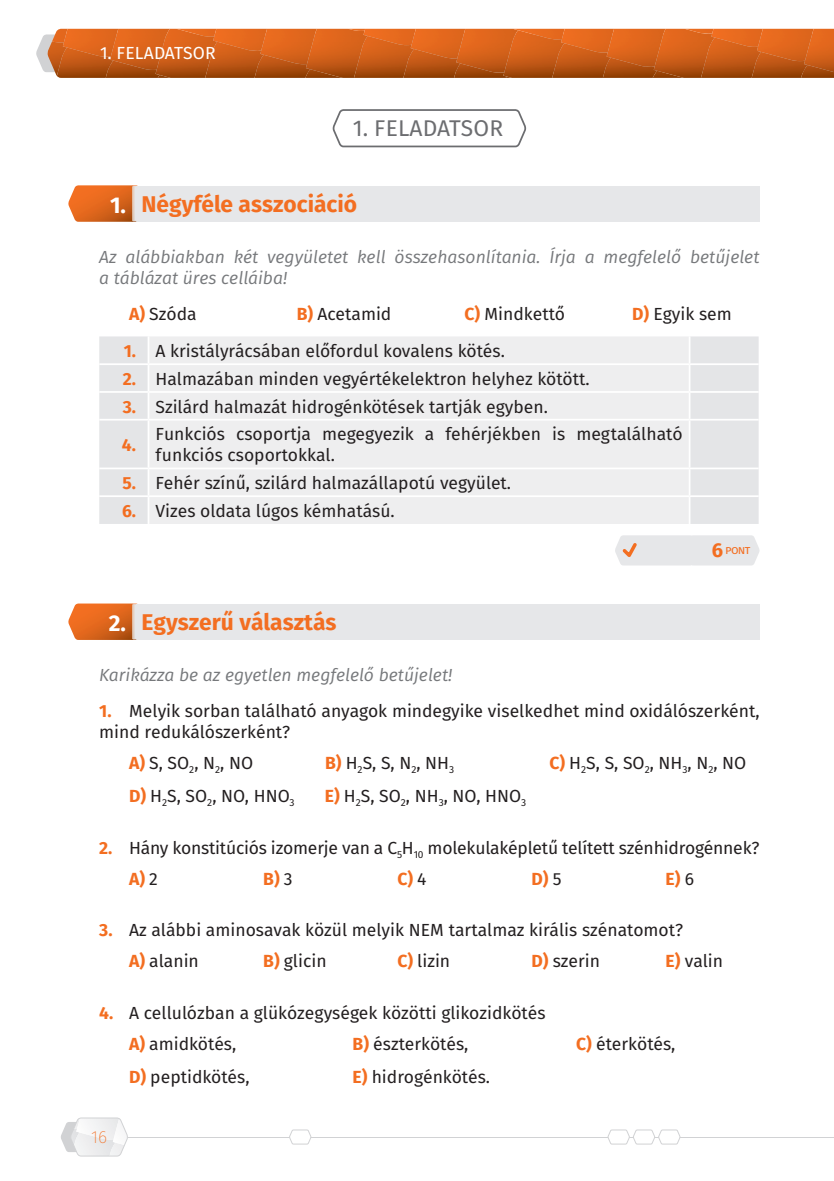
<style>
.page{position:relative;width:834px;height:1181px;background:#fff}
.page>*{position:absolute;margin:0;border:0;box-sizing:border-box;transform-origin:0 0}
.t1{font:700 22.75px "Fira Sans";color:#f36e21}
.t2{font:22.75px "Fira Sans";letter-spacing:.01em;color:#6c6d70}
.t3{font:700 22.75px "Fira Sans";color:#fff}
.t4{font:17.5px/31px "Fira Sans";color:#231f20}
.t5{font:italic 17.5px/21px "Fira Sans";color:#76787b}
.t6{font:17.5px "Fira Sans";letter-spacing:.01em;color:#fff}
.t7{font:700 17.5px "Fira Sans";color:#f36e21}
.t8{font:200 17.5px "Fira Sans";color:#f36e21}
.t9{font:12.25px "Fira Sans";color:#f36e21}
.s1{font-weight:700;color:#f36e21}
.s2{font-weight:700;font-size:20.12px}
.s3{font-weight:400;color:#231f20}
</style>
<div class="page">
<svg style="left:36px;top:29px;width:798px;height:49px;background:#cb621f"></svg>
<img style="left:503px;top:30px;width:58px;height:48px">
<img style="left:513px;top:29px;width:48px;height:10px">
<img style="left:552px;top:43px;width:54px;height:35px">
<img style="left:561px;top:29px;width:45px;height:24px">
<img style="left:602px;top:58px;width:51px;height:20px">
<img style="left:606px;top:29px;width:47px;height:38px">
<img style="left:653px;top:29px;width:58px;height:49px">
<img style="left:684px;top:29px;width:27px;height:5px">
<img style="left:700px;top:38px;width:56px;height:40px">
<img style="left:711px;top:29px;width:45px;height:18px">
<img style="left:751px;top:52px;width:53px;height:26px">
<img style="left:756px;top:29px;width:48px;height:32px">
<img style="left:800px;top:65px;width:33px;height:13px">
<img style="left:804px;top:29px;width:29px;height:43px">
<hr style="left:127px;top:1136px;width:706px;height:1px;background:#d1d2d4">
<svg style="left:288px;top:1129px;width:24px;height:16px"></svg>
<svg style="left:607px;top:1129px;width:74px;height:16px"></svg>
<svg style="left:61px;top:1117px;width:68px;height:40px"></svg>
<div style="left:134px;top:186px;width:625px;height:35px;background:#e6e7e9"></div>
<svg style="left:332px;top:109px;width:195px;height:39px"></svg>
<div style="left:134px;top:604px;width:625px;height:35px;background:#e6e7e9"></div>
<div style="left:99px;top:336px;width:659px;height:188px;background:#e4e5e7"></div>
<div style="left:149px;top:336px;width:539px;height:188px;background:#eeeeef"></div>
<hr style="left:99px;top:363px;width:49px;height:2px;background:#fff">
<hr style="left:148px;top:363px;width:541px;height:2px;background:#fff">
<hr style="left:689px;top:363px;width:69px;height:2px;background:#fff">
<hr style="left:99px;top:391px;width:49px;height:2px;background:#fff">
<hr style="left:148px;top:391px;width:541px;height:2px;background:#fff">
<hr style="left:689px;top:391px;width:69px;height:2px;background:#fff">
<hr style="left:99px;top:419px;width:49px;height:1px;background:#fff">
<hr style="left:148px;top:419px;width:541px;height:1px;background:#fff">
<hr style="left:689px;top:419px;width:69px;height:1px;background:#fff">
<hr style="left:99px;top:467px;width:49px;height:2px;background:#fff">
<hr style="left:148px;top:467px;width:541px;height:2px;background:#fff">
<hr style="left:689px;top:467px;width:69px;height:2px;background:#fff">
<hr style="left:99px;top:495px;width:49px;height:2px;background:#fff">
<hr style="left:148px;top:495px;width:541px;height:2px;background:#fff">
<hr style="left:689px;top:495px;width:69px;height:2px;background:#fff">
<hr style="left:688px;top:336px;width:2px;height:27px;background:#fff">
<hr style="left:688px;top:365px;width:2px;height:26px;background:#fff">
<svg style="left:148px;top:336px;width:1px;height:83px"></svg>
<hr style="left:688px;top:393px;width:2px;height:26px;background:#fff">
<hr style="left:148px;top:420px;width:1px;height:47px;background:#fff">
<hr style="left:688px;top:420px;width:2px;height:47px;background:#fff">
<hr style="left:688px;top:469px;width:2px;height:26px;background:#fff">
<svg style="left:148px;top:469px;width:1px;height:55px"></svg>
<hr style="left:688px;top:497px;width:2px;height:27px;background:#fff">
<div style="left:615px;top:535px;width:144px;height:30px;background:#e6e7e9"></div>
<svg style="left:68px;top:185px;width:70px;height:37px;background:#e0793b"></svg>
<svg style="left:68px;top:603px;width:70px;height:37px;background:#e0793b"></svg>
<p class="t6" style="left:100px;top:40px;width:117px">1. FELADATSOR</p>
<h1 class="t2" style="left:353px;top:112px;width:152px">1. FELADATSOR</h1>
<h1 class="t1" style="left:141px;top:188px;width:217px">Négyféle asszociáció</h1>
<p class="t5" style="left:99px;top:246px;width:661px">Az alábbiakban két vegyületet kell összehasonlítania. Írja a megfelelő betűjelet a táblázat üres celláiba!</p>
<p class="t4" style="left:129px;top:298px;width:69px"><span class="s1">A)</span> Szóda</p>
<p class="t4" style="left:297px;top:298px;width:96px"><span class="s1">B)</span> Acetamid</p>
<p class="t4" style="left:464px;top:298px;width:102px"><span class="s1">C)</span> Mindkettő</p>
<p class="t4" style="left:632px;top:298px;width:101px"><span class="s1">D)</span> Egyik sem</p>
<p class="t4" style="left:124px;top:335px;width:382px"><span class="s1">1.</span> A kristályrácsában előfordul kovalens kötés.</p>
<p class="t4" style="left:123px;top:363px;width:468px"><span class="s1">2.</span> Halmazában minden vegyértékelektron helyhez kötött.</p>
<p class="t4" style="left:122px;top:387px;width:427px;line-height:38.1px"><span class="s1">3.</span> Szilárd halmazát hidrogénkötések tartják egyben.<br><span class="s1">4.</span></p>
<h1 class="t3" style="left:110px;top:189px;width:18px">1.</h1>
<p class="t4" style="left:155px;top:424px;width:528px;line-height:21px">Funkciós csoportja megegyezik a fehérjékben is megtalálható funk ciós csoportokkal.</p>
<p class="t4" style="left:122px;top:467px;width:390px"><span class="s1">5.</span> Fehér színű, szilárd halmazállapotú vegyület.</p>
<p class="t4" style="left:122px;top:495px;width:274px"><span class="s1">6.</span> Vizes oldata lúgos kémhatású.</p>
<p class="t9" style="left:711px;top:541px;width:40px"><span class="s2">6</span> pont</p>
<h1 class="t1" style="left:141px;top:606px;width:196px">Egyszerű választás</h1>
<p class="t5" style="left:99px;top:664px;width:354px">Karikázza be az egyetlen megfelelő betűjelet!</p>
<p class="t4" style="left:99px;top:700px;width:661px;line-height:21px"><span class="s1">1.</span> Melyik sorban található anyagok mindegyike viselkedhet mind oxidálószerként, mind redukálószerként?</p>
<p class="t4" style="left:129px;top:747px;width:125px"><span class="s1">A)</span> S, SO<sub>2</sub>, N<sub>2</sub>, NO</p>
<p class="t4" style="left:325px;top:747px;width:131px"><span class="s1">B)</span> H<sub>2</sub>S, S, N<sub>2</sub>, NH<sub>3</sub></p>
<p class="t4" style="left:549px;top:747px;width:198px"><span class="s1">C)</span> H<sub>2</sub>S, S, SO<sub>2</sub>, NH<sub>3</sub>, N<sub>2</sub>, NO</p>
<p class="t4" style="left:129px;top:780px;width:167px"><span class="s1">D)</span> H<sub>2</sub>S, SO<sub>2</sub>, NO, HNO<sub>3</sub></p>
<p class="t4" style="left:325px;top:780px;width:203px"><span class="s1">E)</span> H<sub>2</sub>S, SO<sub>2</sub>, NH<sub>3</sub>, NO, HNO<sub>3</sub></p>
<p class="t4" style="left:129px;top:832px;width:631px;text-indent:-30px"><span class="s1">2.</span> Hány konstitúciós izomerje van a C<sub>5</sub>H<sub>10</sub> molekulaképletű telített szénhidrogénnek?<br><span class="s1">A)</span> 2</p>
<h1 class="t3" style="left:109px;top:607px;width:19px">2.</h1>
<p class="t7" style="left:263px;top:866px;width:31px">B) <span class="s3">3</span></p>
<p class="t7" style="left:397px;top:866px;width:31px">C) <span class="s3">4</span></p>
<p class="t7" style="left:531px;top:866px;width:31px">D) <span class="s3">5</span></p>
<p class="t7" style="left:665px;top:866px;width:30px">E) <span class="s3">6</span></p>
<p class="t4" style="left:129px;top:915px;width:555px;text-indent:-30px"><span class="s1">3.</span> Az alábbi aminosavak közül melyik NEM tartalmaz királis szénatomot?<br><span class="s1">A)</span> alanin</p>
<p class="t4" style="left:263px;top:945px;width:65px"><span class="s1">B)</span> glicin</p>
<p class="t4" style="left:397px;top:945px;width:54px"><span class="s1">C)</span> lizin</p>
<p class="t4" style="left:531px;top:945px;width:70px"><span class="s1">D)</span> szerin</p>
<p class="t4" style="left:665px;top:945px;width:59px"><span class="s1">E)</span> valin</p>
<p class="t4" style="left:129px;top:997px;width:418px;text-indent:-30px"><span class="s1">4.</span> A cellulózban a glükózegységek közötti glikozidkötés<br><span class="s1">A)</span> amidkötés,</p>
<p class="t4" style="left:352px;top:1028px;width:117px"><span class="s1">B)</span> észterkötés,</p>
<p class="t4" style="left:576px;top:1028px;width:101px"><span class="s1">C)</span> éterkötés,</p>
<p class="t8" style="left:91px;top:1124px;width:18px">16</p>
<p class="t4" style="left:129px;top:1061px;width:122px"><span class="s1">D)</span> peptidkötés,</p>
<p class="t4" style="left:352px;top:1061px;width:139px"><span class="s1">E)</span> hidrogénkötés.</p>
</div>
